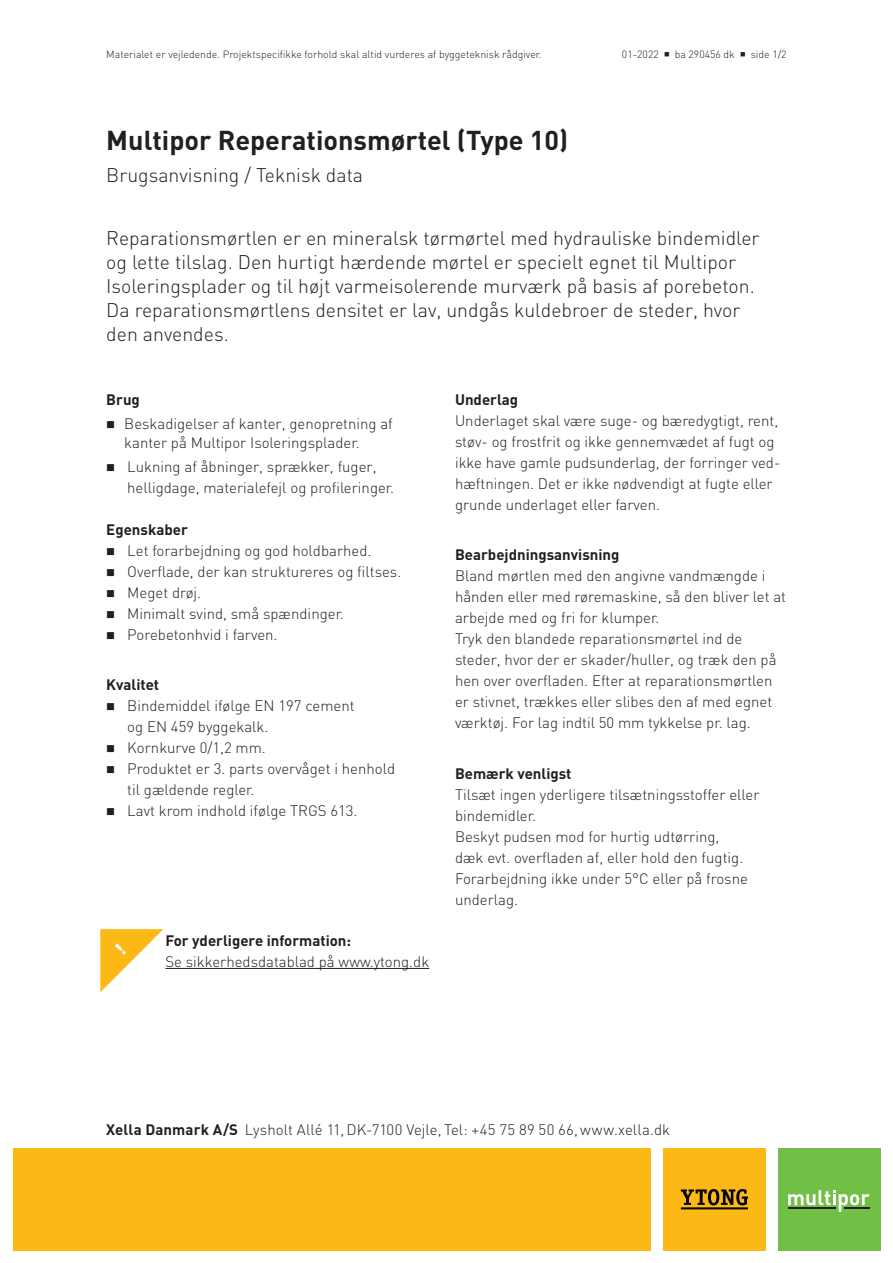
<style>
.page{position:relative;width:893px;height:1263px;background:#fff}
.page>*{position:absolute;margin:0;border:0;box-sizing:border-box;transform-origin:0 0}
.t1{font:700 27px "DIN";color:#231f20}
.t2{font:300 19.5px/24px "DIN";color:#231f20}
.t3{font:300 15px/21px "DIN";color:#231f20}
.t4{font:700 15px "DIN";color:#231f20}
.t5{font:300 10.5px "DIN";color:#231f20}
.s1{font-weight:700}
</style>
<div class="page">
<hr style="left:165px;top:968px;width:264px;height:1px;background:#231f20">
<div style="left:13px;top:1148px;width:638px;height:102px;background:#fcb814"></div>
<div style="left:778px;top:1148px;width:102px;height:102px;background:#71bf44"></div>
<svg style="left:788px;top:1190px;width:82px;height:22px"></svg>
<div style="left:663px;top:1148px;width:102px;height:102px;background:#fcb814"></div>
<svg style="left:681px;top:1189px;width:67px;height:16px"></svg>
<hr style="left:681px;top:1207px;width:67px;height:2px;background:#000">
<svg style="left:100px;top:929px;width:63px;height:63px"></svg>
<p class="t5" style="left:106px;top:48px;width:437px">Materialet er vejledende. Projektspecifikke forhold skal altid vurderes af byggeteknisk rådgiver.</p>
<p class="t5" style="left:622px;top:48px;width:166px">01-2022 ■ ba 290456 dk ■ side 1/2</p>
<p class="t1" style="left:106px;top:123px;width:463px">Multipor Reperationsmørtel (Type 10)</p>
<p class="t2" style="left:106px;top:162px;width:258px">Brugsanvisning / Teknisk data</p>
<p class="t2" style="left:106px;top:226px;width:655px">Reparationsmørtlen er en mineralsk tørmørtel med hydrauliske bindemidler og lette tilslag. Den hurtigt hærdende mørtel er specielt egnet til Multipor Isoleringsplader og til højt varmeisolerende murværk på basis af porebeton.<br>Da reparationsmørtlens densitet er lav, undgås kuldebroer de steder, hvor den anvendes.</p>
<p class="t4" style="left:106px;top:390px;width:35px">Brug</p>
<p class="t3" style="left:124px;top:413px;width:270px;line-height:19.5px;text-indent:-18px">■ Beskadigelser af kanter, genopretning af kanter på Multipor Isoleringsplader.</p>
<p class="t3" style="left:127px;top:456px;width:268px;text-indent:-21px">■ Lukning af åbninger, sprækker, fuger, helligdage, materialefejl og profileringer.</p>
<p class="t4" style="left:106px;top:520px;width:83px">Egenskaber</p>
<p class="t3" style="left:106px;top:540px;width:267px">■ Let forarbejdning og god holdbarhed.</p>
<p class="t3" style="left:106px;top:561px;width:296px">■ Overflade, der kan struktureres og filtses.</p>
<p class="t3" style="left:106px;top:582px;width:96px">■ Meget drøj.</p>
<p class="t3" style="left:106px;top:603px;width:239px">■ Minimalt svind, små spændinger.</p>
<p class="t3" style="left:106px;top:624px;width:173px">■ Porebetonhvid i farven.</p>
<p class="t4" style="left:106px;top:675px;width:54px">Kvalitet</p>
<p class="t3" style="left:127px;top:695px;width:229px;text-indent:-21px">■ Bindemiddel ifølge EN 197 cement og EN 459 byggekalk.</p>
<p class="t3" style="left:106px;top:737px;width:161px">■ Kornkurve 0/1,2 mm.</p>
<p class="t3" style="left:127px;top:758px;width:269px;text-indent:-21px">■ Produktet er 3. parts overvåget i henhold til gældende regler.</p>
<p class="t3" style="left:106px;top:800px;width:253px">■ Lavt krom indhold ifølge TRGS 613.</p>
<p class="t4" style="left:165px;top:931px;width:187px">For yderligere information:</p>
<p class="t3" style="left:165px;top:951px;width:265px">Se sikkerhedsdatablad på www.ytong.dk</p>
<p class="t4" style="left:455px;top:390px;width:65px">Underlag</p>
<p class="t3" style="left:455px;top:410px;width:327px">Underlaget skal være suge- og bæredygtigt, rent, støv- og frostfrit og ikke gennemvædet af fugt og ikke have gamle pudsunderlag, der forringer ved&shy;hæftningen. Det er ikke nødvendigt at fugte eller grunde underlaget eller farven.</p>
<p class="t4" style="left:455px;top:545px;width:166px">Bearbejdningsanvisning</p>
<p class="t3" style="left:455px;top:565px;width:333px">Bland mørtlen med den angivne vandmængde i hånden eller med røremaskine, så den bliver let at arbejde med og fri for klumper.</p>
<p class="t3" style="left:455px;top:628px;width:323px">Tryk den blandede reparationsmørtel ind de steder, hvor der er skader/huller, og træk den på hen over overfladen. Efter at reparationsmørtlen er stivnet, trækkes eller slibes den af med egnet værktøj. For lag indtil 50 mm tykkelse pr. lag.</p>
<p class="t4" style="left:455px;top:764px;width:118px">Bemærk venligst</p>
<p class="t3" style="left:455px;top:784px;width:306px">Tilsæt ingen yderligere tilsætningsstoffer eller bindemidler.</p>
<p class="t3" style="left:455px;top:826px;width:266px">Beskyt pudsen mod for hurtig udtørring,</p>
<p class="t3" style="left:455px;top:847px;width:290px">dæk evt. overfladen af, eller hold den fugtig.</p>
<p class="t3" style="left:455px;top:868px;width:294px">Forarbejdning ikke under 5°C eller på frosne underlag.</p>
<p class="t3" style="left:106px;top:1119px;width:565px"><span class="s1">Xella Danmark A/S</span> Lysholt Allé 11, DK-7100 Vejle, Tel: +45 75 89 50 66, www.xella.dk</p>
</div>
